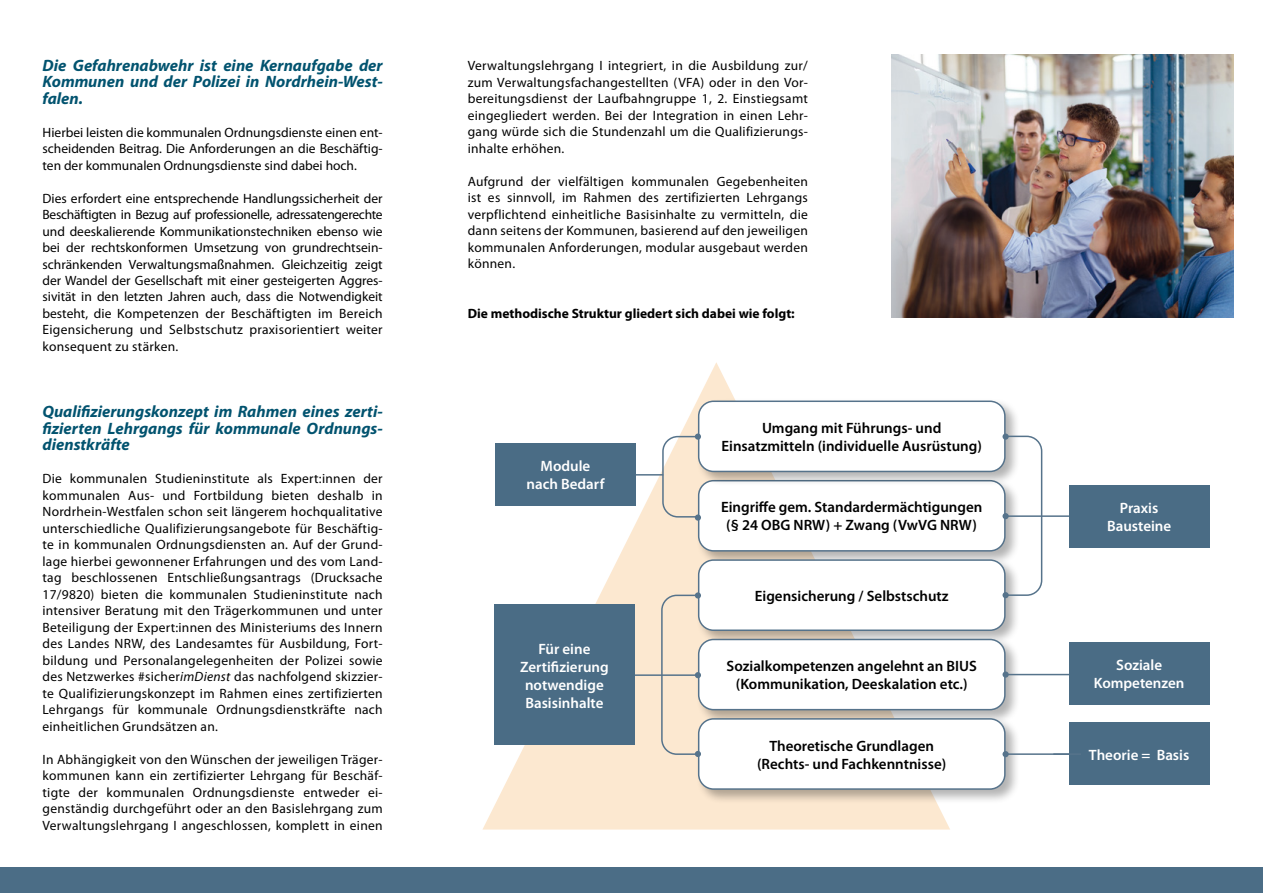
<style>
.page{position:relative;width:1263px;height:893px;background:#fff}
.page>*{position:absolute;margin:0;border:0;box-sizing:border-box;transform-origin:0 0}
.t1{font:italic 700 16.5px/16.5px "Myriad Pro";color:#02536f;text-align:justify}
.t2{font:600 15px/18px "Myriad Pro";color:#000;text-align:center}
.t3{font:600 15px/18px "Myriad Pro";color:#fff;text-align:center}
.t4{font:13.5px/16.5px "Myriad Pro";letter-spacing:.02em;color:#000;text-align:justify}
.t5{font:700 13.5px "Myriad Pro";color:#000}
.s1{font-style:italic}
</style>
<div class="page">
<img style="left:892px;top:54px;width:341px;height:263px">
<svg style="left:482px;top:362px;width:468px;height:468px"></svg>
<div style="left:495px;top:443px;width:141px;height:63px;background:#4a6c85"></div>
<div style="left:1069px;top:485px;width:140px;height:63px;background:#4a6c85"></div>
<div style="left:1069px;top:642px;width:140px;height:63px;background:#4a6c85"></div>
<div style="left:1069px;top:722px;width:140px;height:63px;background:#4a6c85"></div>
<div style="left:494px;top:604px;width:140px;height:141px;background:#4a6c85"></div>
<div style="left:695px;top:477px;width:325px;height:89px;background:#000;opacity:.3"></div>
<div style="left:699px;top:481px;width:306px;height:70px;background:#fff;border-radius:15px"></div>
<div style="left:698px;top:480px;width:307px;height:72px;border:2px solid #56738b;border-radius:15px"></div>
<div style="left:695px;top:557px;width:325px;height:88px;background:#000;opacity:.3"></div>
<div style="left:699px;top:560px;width:306px;height:70px;background:#fff;border-radius:15px"></div>
<div style="left:698px;top:559px;width:307px;height:72px;border:2px solid #56738b;border-radius:15px"></div>
<div style="left:695px;top:636px;width:325px;height:88px;background:#000;opacity:.3"></div>
<div style="left:699px;top:639px;width:306px;height:71px;background:#fff;border-radius:15px"></div>
<div style="left:698px;top:639px;width:307px;height:71px;border:2px solid #56738b;border-radius:15px"></div>
<div style="left:695px;top:715px;width:325px;height:89px;background:#000;opacity:.3"></div>
<div style="left:699px;top:719px;width:306px;height:70px;background:#fff;border-radius:15px"></div>
<div style="left:698px;top:718px;width:307px;height:72px;border:2px solid #56738b;border-radius:15px"></div>
<div style="left:695px;top:398px;width:325px;height:88px;background:#000;opacity:.3"></div>
<div style="left:699px;top:401px;width:306px;height:70px;background:#fff;border-radius:15px"></div>
<div style="left:698px;top:401px;width:307px;height:71px;border:2px solid #56738b;border-radius:15px"></div>
<svg style="left:1004px;top:435px;width:39px;height:162px"></svg>
<hr style="left:1004px;top:515px;width:65px;height:2px;background:#56738b">
<hr style="left:1005px;top:674px;width:64px;height:1px;background:#56738b">
<hr style="left:1005px;top:753px;width:64px;height:2px;background:#56738b">
<hr style="left:634px;top:674px;width:65px;height:2px;background:#56738b">
<hr style="left:636px;top:474px;width:27px;height:2px;background:#56738b">
<hr style="left:1053px;top:753px;width:28px;height:2px;background:#56738b">
<div style="left:1002px;top:751px;width:7px;height:6px;background:#56738b;border-radius:50%"></div>
<div style="left:1002px;top:671px;width:7px;height:7px;background:#56738b;border-radius:50%"></div>
<div style="left:1002px;top:513px;width:7px;height:6px;background:#56738b;border-radius:50%"></div>
<div style="left:1002px;top:592px;width:7px;height:6px;background:#56738b;border-radius:50%"></div>
<div style="left:1002px;top:434px;width:7px;height:6px;background:#56738b;border-radius:50%"></div>
<svg style="left:661px;top:434px;width:40px;height:84px;background:#ecdfce"></svg>
<div style="left:695px;top:514px;width:6px;height:7px;background:#56738b;border-radius:50%"></div>
<div style="left:695px;top:592px;width:6px;height:7px;background:#56738b;border-radius:50%"></div>
<svg style="left:660px;top:594px;width:41px;height:163px;background:#ecddca"></svg>
<div style="left:0;top:867px;width:1263px;height:26px;background:#4b6d86"></div>
<p class="t1" style="left:43px;top:56px;width:342px">Die Gefahrenabwehr ist eine Kernaufgabe der Kommunen und der Polizei in Nordrhein-West&shy;falen.</p>
<p class="t4" style="left:43px;top:124px;width:342px">Hierbei leisten die kommunalen Ordnungsdienste einen ent&shy;scheidenden Beitrag. Die Anforderungen an die Beschäftig&shy;ten der kommunalen Ordnungsdienste sind dabei hoch.</p>
<p class="t4" style="left:43px;top:190px;width:342px">Dies erfordert eine entsprechende Handlungssicherheit der Beschäftigten in Bezug auf professionelle, adressatengerechte und deeskalierende Kommunikationstechniken ebenso wie bei der rechtskonformen Umsetzung von grundrechtsein&shy;schränkenden Verwaltungsmaßnahmen. Gleichzeitig zeigt der Wandel der Gesellschaft mit einer gesteigerten Aggres&shy;sivität in den letzten Jahren auch, dass die Notwendigkeit besteht, die Kompetenzen der Beschäftigten im Bereich Eigensicherung und Selbstschutz praxisorientiert weiter konsequent zu stärken.</p>
<p class="t1" style="left:43px;top:403px;width:342px">Qualifizierungskonzept im Rahmen eines zerti&shy;fizierten Lehrgangs für kommunale Ordnungs&shy;dienstkräfte</p>
<p class="t4" style="left:43px;top:470px;width:342px">Die kommunalen Studieninstitute als Expert:innen der kommunalen Aus- und Fortbildung bieten deshalb in Nordrhein-Westfalen schon seit längerem hochqualitative unterschiedliche Qualifizierungsangebote für Beschäftig&shy;te in kommunalen Ordnungsdiensten an. Auf der Grund&shy;lage hierbei gewonnener Erfahrungen und des vom Land&shy;tag beschlossenen Entschließungsantrags (Drucksache 17/9820) bieten die kommunalen Studieninstitute nach intensiver Beratung mit den Trägerkommunen und unter Beteiligung der Expert:innen des Ministeriums des Innern des Landes NRW, des Landesamtes für Ausbildung, Fort&shy;bildung und Personalangelegenheiten der Polizei sowie des Netzwerkes #sicher<span class="s1">imDienst</span> das nachfolgend skizzier&shy;te Qualifizierungskonzept im Rahmen eines zertifizierten Lehrgangs für kommunale Ordnungsdienstkräfte nach einheitlichen Grundsätzen an.</p>
<p class="t4" style="left:43px;top:750px;width:342px">In Abhängigkeit von den Wünschen der jeweiligen Träger&shy;kommunen kann ein zertifizierter Lehrgang für Beschäf&shy;tigte der kommunalen Ordnungsdienste entweder ei&shy;genständig durchgeführt oder an den Basislehrgang zum Verwaltungslehrgang I angeschlossen, komplett in einen</p>
<p class="t4" style="left:468px;top:57px;width:342px">Verwaltungslehrgang I integriert, in die Ausbildung zur/ zum Verwaltungsfachangestellten (VFA) oder in den Vor&shy;bereitungsdienst der Laufbahngruppe 1, 2. Einstiegsamt eingegliedert werden. Bei der Integration in einen Lehr&shy;gang würde sich die Stundenzahl um die Qualifizierungs&shy;inhalte erhöhen.</p>
<p class="t4" style="left:468px;top:173px;width:342px">Aufgrund der vielfältigen kommunalen Gegebenheiten ist es sinnvoll, im Rahmen des zertifizierten Lehrgangs verpflichtend einheitliche Basisinhalte zu vermitteln, die dann seitens der Kommunen, basierend auf den jeweiligen kommunalen Anforderungen, modular ausgebaut werden können.</p>
<p class="t5" style="left:468px;top:305px;width:328px">Die methodische Struktur gliedert sich dabei wie folgt:</p>
<p class="t3" style="left:526px;top:456px;width:79px">Module nach Bedarf</p>
<p class="t3" style="left:520px;top:639px;width:90px">Für eine<br>Zertifizierung notwendige<br>Basisinhalte</p>
<p class="t2" style="left:721px;top:419px;width:262px">Umgang mit Führungs- und<br>Einsatzmitteln (individuelle Ausrüstung)</p>
<p class="t2" style="left:721px;top:498px;width:263px">Eingriffe gem. Standardermächtigungen (§ 24 OBG NRW) + Zwang (VwVG NRW)</p>
<p class="t2" style="left:755px;top:586px;width:195px">Eigensicherung / Selbstschutz</p>
<p class="t2" style="left:726px;top:657px;width:252px">Sozialkompetenzen angelehnt an BIUS (Kommunikation, Deeskalation etc.)</p>
<p class="t2" style="left:757px;top:736px;width:191px">Theoretische Grundlagen (Rechts- und Fachkenntnisse)</p>
<p class="t3" style="left:1107px;top:499px;width:66px">Praxis<br>Bausteine</p>
<p class="t3" style="left:1094px;top:656px;width:92px">Soziale<br>Kompetenzen</p>
<p class="t3" style="left:1089px;top:745px;width:102px">Theorie = Basis</p>
</div>
